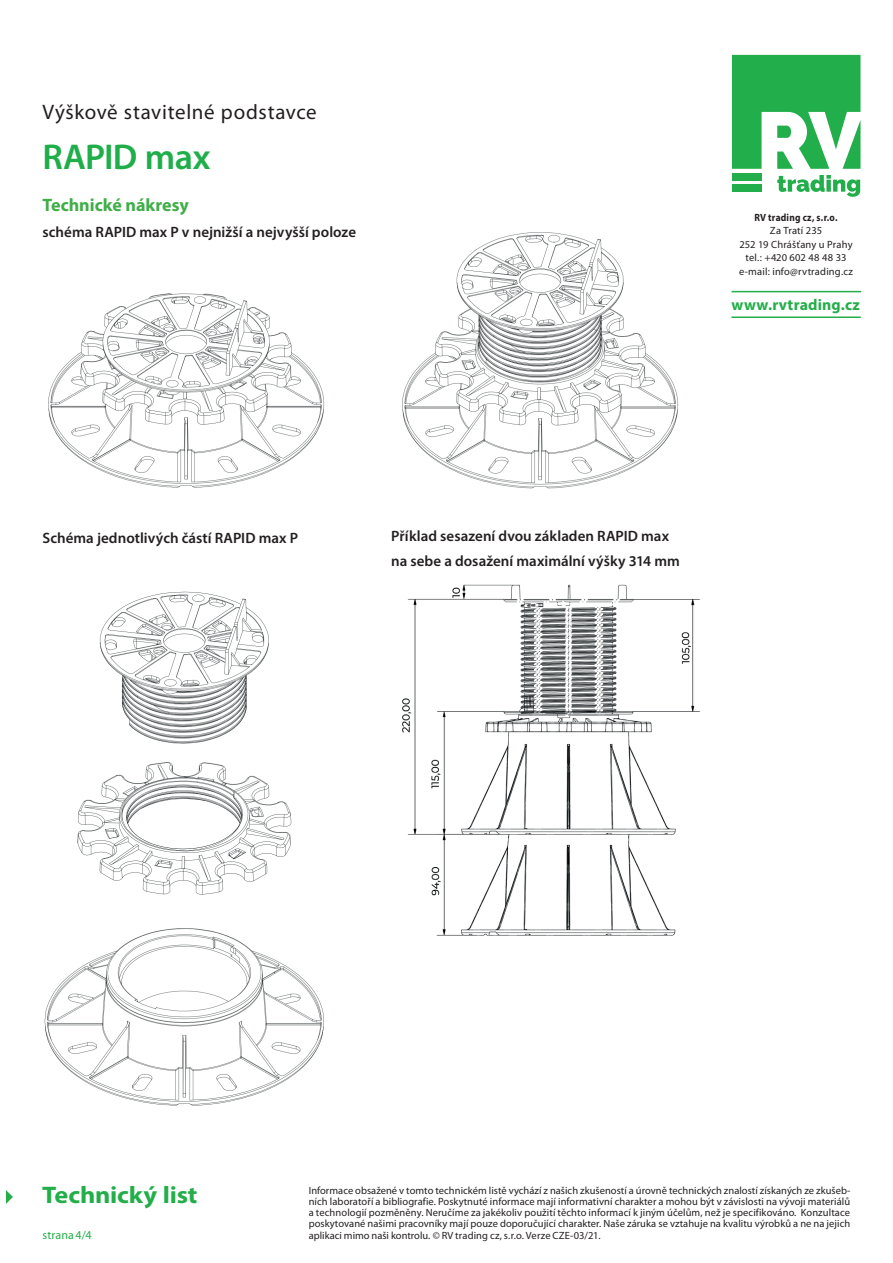
<style>
.page{position:relative;width:893px;height:1263px;background:#fff}
.page>*{position:absolute;margin:0;border:0;box-sizing:border-box;transform-origin:0 0}
.t1{font:600 36px "Myriad Pro";letter-spacing:-.02em;color:#20ae4b}
.t2{font:700 24px "Myriad Pro";letter-spacing:-.01em;color:#24ae4a;scale:1.09 1}
.t3{font:21px "Myriad Pro";letter-spacing:.03em;color:#231f20}
.t4{font:700 18px "Myriad Pro";color:#40ae49}
.t5{font:700 15.75px "Myriad Pro";letter-spacing:.015em;color:#24ae4a}
.t6{font:600 15px/25.5px "Myriad Pro";letter-spacing:.005em;color:#231f20}
.t7{font:12px "Myriad Pro";letter-spacing:.005em;color:#24ae4a}
.t8{font:10.5px/11.2px "Myriad Pro";letter-spacing:.01em;color:#231f20;text-align:center}
.t9{font:700 10.5px "Myriad Pro";letter-spacing:.025em;color:#231f20;scale:.89 1}
</style>
<div class="page">
<hr style="left:731px;top:291px;width:130px;height:1px;background:#24ae4a">
<hr style="left:731px;top:316px;width:130px;height:2px;background:#24ae4a">
<svg style="left:732px;top:55px;width:128px;height:114px"></svg>
<svg style="left:777px;top:175px;width:83px;height:22px"></svg>
<div style="left:732px;top:173px;width:29px;height:8px;background:#22ae4a"></div>
<div style="left:732px;top:185px;width:29px;height:7px;background:#22ae4a"></div>
<img style="left:44px;top:591px;width:280px;height:515px">
<img style="left:402px;top:232px;width:277px;height:257px">
<img style="left:48px;top:293px;width:277px;height:195px">
<img style="left:402px;top:584px;width:298px;height:352px">
<svg style="left:6px;top:1190px;width:7px;height:14px"></svg>
<h3 class="t3" style="left:43px;top:99px;width:276px">Výškově stavitelné podstavce</h3>
<h1 class="t1" style="left:43px;top:134px;width:170px">RAPID max</h1>
<h3 class="t4" style="left:43px;top:193px;width:148px">Technické nákresy</h3>
<h3 class="t6" style="left:43px;top:219px;width:315px">schéma RAPID max P v nejnižší a nejvyšší poloze</h3>
<p class="t9" style="left:754px;top:210px;width:95px">RV trading cz, s.r.o.</p>
<p class="t8" style="left:739px;top:224px;width:115px;line-height:13.5px">Za Tratí 235<br>252 19 Chrášťany u Prahy tel.: +420 602 48 48 33 e-mail: info@rvtrading.cz</p>
<h3 class="t5" style="left:731px;top:294px;width:130px">www.rvtrading.cz</h3>
<h3 class="t6" style="left:43px;top:525px;width:257px">Schéma jednotlivých částí RAPID max P</h3>
<h3 class="t6" style="left:391px;top:522px;width:290px">Příklad sesazení dvou základen RAPID max na sebe a dosažení maximální výšky 314 mm</h3>
<h2 class="t2" style="left:42px;top:1179px;width:144px">Technický list</h2>
<p class="t7" style="left:43px;top:1227px;width:51px">strana 4/4</p>
<p class="t8" style="left:309px;top:1184px;width:543px;text-align:justify">Informace obsažené v tomto technickém listě vychází z našich zkušeností a úrovně technických znalostí získaných ze zkušeb&shy;ních laboratoří a bibliografie. Poskytnuté informace mají informativní charakter a mohou být v závislosti na vývoji materiálů a technologií pozměněny. Neručíme za jakékoliv použití těchto informací k jiným účelům, než je specifikováno. Konzultace poskytované našimi pracovníky mají pouze doporučující charakter. Naše záruka se vztahuje na kvalitu výrobků a ne na jejich aplikaci mimo naši kontrolu. © RV trading cz, s.r.o. Verze CZE-03/21.</p>
</div>
